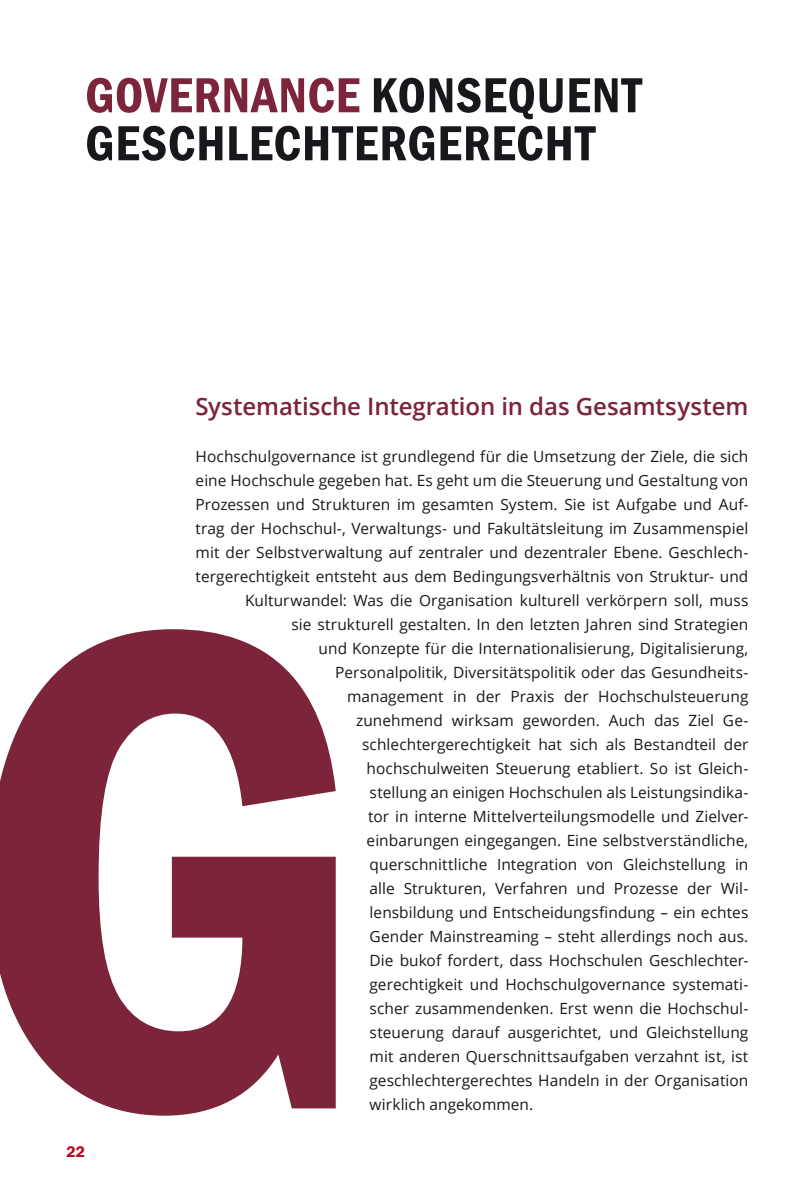
<style>
.page{position:relative;width:808px;height:1191px;background:#fff}
.page>*{position:absolute;margin:0;border:0;box-sizing:border-box;transform-origin:0 0}
.t1{font:600 condensed 51px/48px "Franklin Gothic";letter-spacing:.01em;color:#1a171c}
.t2{font:600 24px "Open Sans";letter-spacing:-.005em;color:#7b243a}
.t3{font:600 15.75px "Franklin Gothic";color:#bd041d}
.t4{font:15.45px "Open Sans";letter-spacing:.005em;color:#1a171c}
.s1{color:#7b243a}
</style>
<div class="page">
<svg style="left:0;top:629px;width:336px;height:486px;fill:#7b243a"></svg>
<h1 class="t1" style="left:85px;top:71px;width:558px"><span class="s1">GOVERNANCE</span> KONSEQUENT<br>GESCHLECHTERGERECHT</h1>
<p class="t3" style="left:67px;top:1142px;width:20px">22</p>
<h2 class="t2" style="left:196px;top:390px;width:554px">Systematische Integration in das Gesamtsystem</h2>
<p class="t4" style="left:196px;top:446px;width:554px">Hochschulgovernance ist grundlegend für die Umsetzung der Ziele, die sich</p>
<p class="t4" style="left:196px;top:470px;width:554px">eine H ochschule gegeben hat. Es geht um die Steuerung und Gestaltung von</p>
<p class="t4" style="left:196px;top:494px;width:554px">Prozessen und Strukturen im gesamten System. Sie ist Aufgabe und Auf-</p>
<p class="t4" style="left:196px;top:518px;width:554px">trag der Hochschul-, Verwaltungs- und Fakultätsleitung im Zusammenspiel</p>
<p class="t4" style="left:196px;top:542px;width:554px">mit der Selbstverwaltung auf zentraler und dezentraler Ebene. Geschlech-</p>
<p class="t4" style="left:196px;top:566px;width:554px">tergerechtigkeit entsteht aus dem Bedingungsverhältnis von Struktur- und</p>
<p class="t4" style="left:245px;top:590px;width:505px">Kulturwandel: Was die Organisation kulturell verkörpern soll, muss</p>
<p class="t4" style="left:292px;top:614px;width:458px">sie strukturell gestalten. In den letzten Jahren sind Strategien</p>
<p class="t4" style="left:319px;top:638px;width:431px">und Konzepte für die Internationalisierung, Digitalisierung,</p>
<p class="t4" style="left:335px;top:662px;width:415px">Personalpolitik, Diversitätspolitik oder das Gesundheits-</p>
<p class="t4" style="left:347px;top:686px;width:403px">management in der Praxis der Hochschulsteuerung</p>
<p class="t4" style="left:356px;top:710px;width:394px">zunehmend wirksam geworden. Auch das Ziel Ge-</p>
<p class="t4" style="left:362px;top:734px;width:388px">schlechtergerechtigkeit hat sich als Bestandteil der</p>
<p class="t4" style="left:367px;top:758px;width:383px">hochschulweiten Steuerung etabliert. So ist Gleich-</p>
<p class="t4" style="left:370px;top:782px;width:380px">stellung an einigen Hochschulen als Leistungsindika-</p>
<p class="t4" style="left:368px;top:806px;width:382px">tor in interne Mittelverteilungsmodelle und Zielver-</p>
<p class="t4" style="left:367px;top:830px;width:383px">einbarungen eingegangen. Eine selbstverständliche,</p>
<p class="t4" style="left:370px;top:854px;width:380px">querschnittliche Integration von Gleichstellung in</p>
<p class="t4" style="left:370px;top:878px;width:380px">alle Strukturen, Verfahren und Prozesse der Wil-</p>
<p class="t4" style="left:370px;top:902px;width:380px">lensbildung und Entscheidungsfindung – ein echtes</p>
<p class="t4" style="left:370px;top:926px;width:380px">Gender Mainstreaming – steht allerdings noch aus.</p>
<p class="t4" style="left:370px;top:950px;width:380px">Die bukof fordert, dass H ochschulen Geschlechter-</p>
<p class="t4" style="left:370px;top:974px;width:380px">gerechtigkeit und H ochschulgovernance systemati-</p>
<p class="t4" style="left:370px;top:998px;width:380px">scher zusammendenken. Erst wenn die Hochschul-</p>
<p class="t4" style="left:370px;top:1022px;width:380px">steuerung darauf ausgerichtet, und Gleichstellung</p>
<p class="t4" style="left:370px;top:1046px;width:380px">mit anderen Querschnittsaufgaben verzahnt ist, ist</p>
<p class="t4" style="left:370px;top:1070px;width:380px">geschlechtergerechtes Handeln in der Organisation</p>
<p class="t4" style="left:370px;top:1094px;width:165px">wirklich angekommen.</p>
</div>
